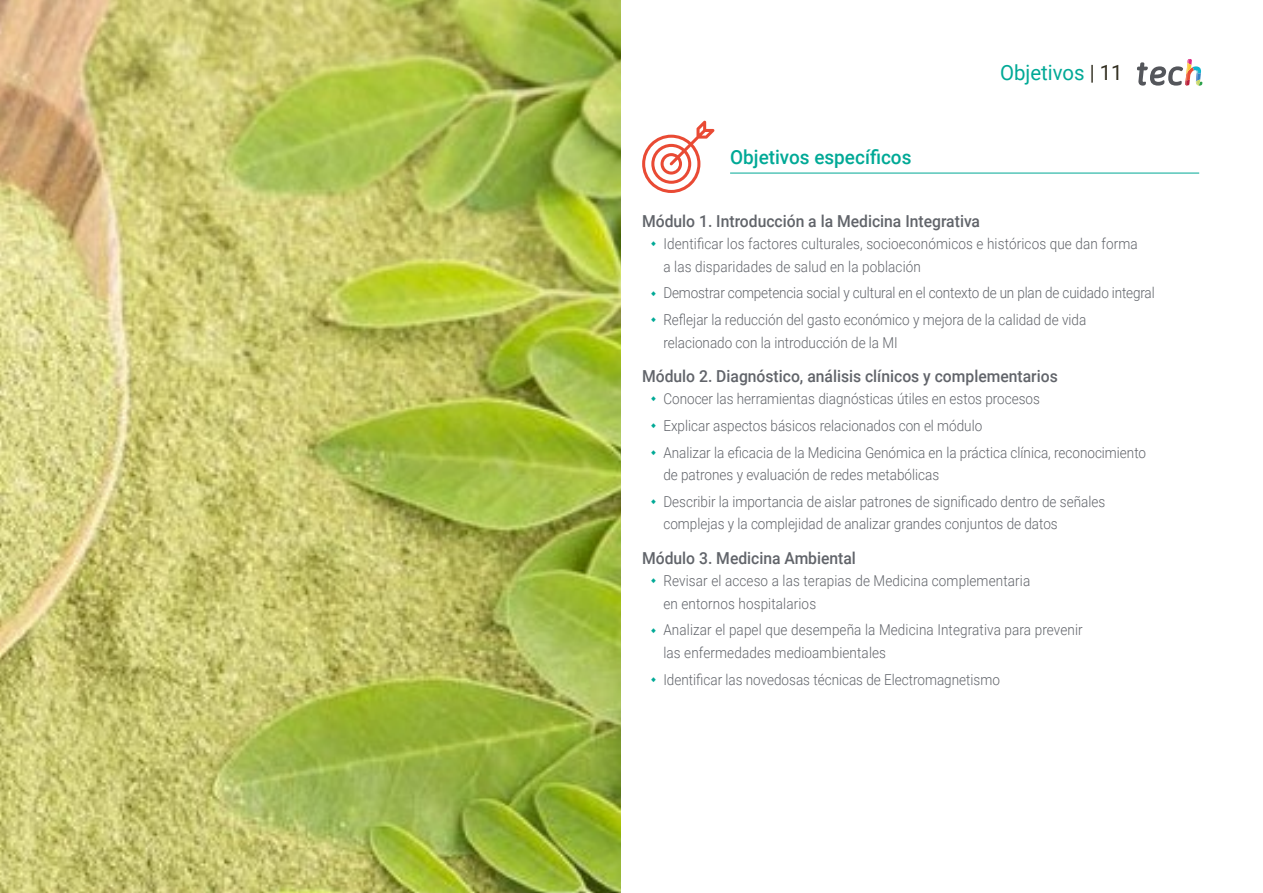
<style>
.page{position:relative;width:1263px;height:893px;background:#fff}
.page>*{position:absolute;margin:0;border:0;box-sizing:border-box;transform-origin:0 0}
.t1{font:21px "Roboto";color:#00a996}
.t2{font:500 19.5px "Roboto";color:#00a996}
.t3{font:500 16.5px "Roboto";color:#61646a;scale:.95 1}
.t4{font:300 15px/26.7px "Roboto";color:#61646a;scale:.9 1}
.s1{color:#312e20}
</style>
<div class="page">
<img style="left:0;top:0;width:621px;height:893px">
<svg style="left:1137px;top:59px;width:65px;height:27px"></svg>
<hr style="left:730px;top:173px;width:469px;height:1px;background:#00a996">
<svg style="left:642px;top:121px;width:72px;height:72px"></svg>
<h2 class="t2" style="left:730px;top:144px;width:183px">Objetivos específicos</h2>
<h1 class="t1" style="left:1000px;top:57px;width:124px">Objetivos <span class="s1">| 11</span></h1>
<p class="t3" style="left:642px;top:209px;width:357px">Módulo 1. Introducción a la Medicina Integrativa</p>
<p class="t4" style="left:663px;top:232px;width:529px;line-height:22.5px">Identificar los factores culturales, socioeconómicos e históricos que dan forma a las disparidades de salud en la población</p>
<p class="t4" style="left:663px;top:279px;width:547px">Demostrar competencia social y cultural en el contexto de un plan de cuidado integral<br>Reflejar la reducción del gasto económico y mejora de la calidad de vida</p>
<p class="t4" style="left:663px;top:328px;width:262px">relacionado con la introducción de la MI</p>
<p class="t3" style="left:642px;top:364px;width:439px">Módulo 2. Diagnóstico, análisis clínicos y complementarios</p>
<p class="t4" style="left:663px;top:385px;width:538px">Conocer las herramientas diagnósticas útiles en estos procesos<br>Explicar aspectos básicos relacionados con el módulo<br>Analizar la eficacia de la Medicina Genómica en la práctica clínica, reconocimiento</p>
<p class="t4" style="left:663px;top:461px;width:492px">de patrones y evaluación de redes metabólicas<br>Describir la importancia de aislar patrones de significado dentro de señales</p>
<p class="t4" style="left:663px;top:510px;width:440px">complejas y la complejidad de analizar grandes conjuntos de datos</p>
<p class="t3" style="left:642px;top:546px;width:227px">Módulo 3. Medicina Ambiental</p>
<p class="t4" style="left:663px;top:569px;width:409px;line-height:22.5px">Revisar el acceso a las terapias de Medicina complementaria en entornos hospitalarios</p>
<p class="t4" style="left:663px;top:618px;width:468px;line-height:22.5px">Analizar el papel que desempeña la Medicina Integrativa para prevenir las enfermedades medioambientales</p>
<p class="t4" style="left:663px;top:665px;width:375px">Identificar las novedosas técnicas de Electromagnetismo</p>
</div>
